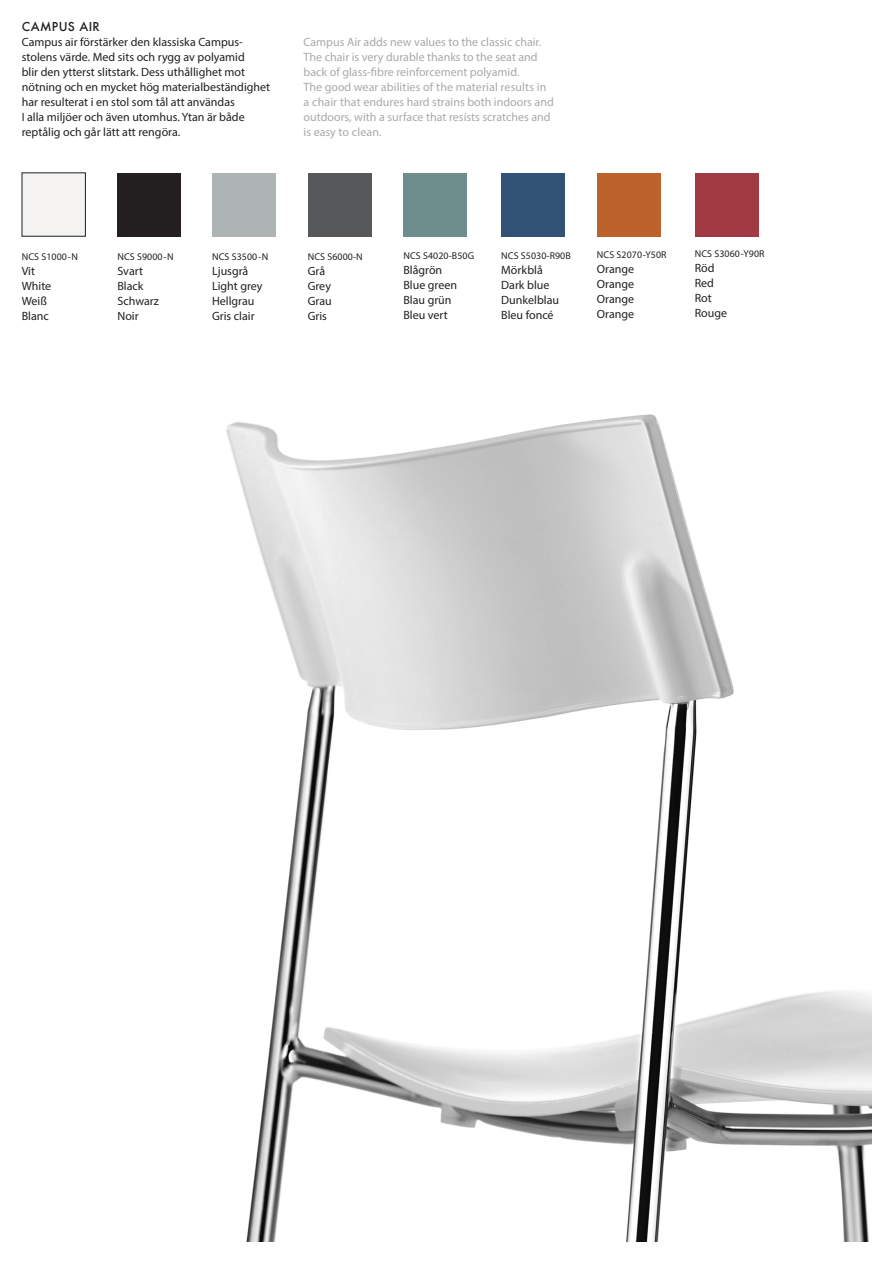
<style>
.page{position:relative;width:893px;height:1263px;background:#fff}
.page>*{position:absolute;margin:0;border:0;box-sizing:border-box;transform-origin:0 0}
.t1{font:12px/15px "Myriad Pro";color:#231f20}
.t2{font:12px/15px "Myriad Pro";color:#a8a9ad}
.t3{font:500 12px "Futura";letter-spacing:.03em;color:#231f20}
.t4{font:9.9px "Myriad Pro";letter-spacing:.01em;color:#231f20}
</style>
<div class="page">
<img style="left:226px;top:414px;width:646px;height:828px">
<div style="left:22px;top:173px;width:63px;height:63px;background:#f4f3f1"></div>
<div style="left:117px;top:173px;width:64px;height:63px;background:#231f20"></div>
<div style="left:212px;top:173px;width:64px;height:63px;background:#aeb3b3"></div>
<div style="left:308px;top:173px;width:64px;height:63px;background:#57585a"></div>
<div style="left:403px;top:173px;width:64px;height:63px;background:#6e8d8d"></div>
<div style="left:501px;top:173px;width:64px;height:63px;background:#325376"></div>
<div style="left:597px;top:173px;width:64px;height:63px;background:#bb622d"></div>
<div style="left:695px;top:173px;width:63px;height:63px;background:#a23a43"></div>
<p class="t3" style="left:22px;top:18px;width:79px">CAMPUS AIR</p>
<p class="t1" style="left:22px;top:34px;width:250px">Campus air förstärker den klassiska Campus&shy;stolens värde. Med sits och rygg av polyamid<br>blir den ytterst slitstark. Dess uthållighet mot nötning och en mycket hög materialbeständighet har resulterat i en stol som tål att användas<br>I alla miljöer och även utomhus. Ytan är både reptålig och går lätt att rengöra.</p>
<p class="t2" style="left:304px;top:34px;width:252px">Campus Air adds new values to the classic chair.<br>The chair is very durable thanks to the seat and back of glass-fibre reinforcement polyamid.<br>The good wear abilities of the material results in a chair that endures hard strains both indoors and outdoors, with a surface that resists scratches and is easy to clean.</p>
<p class="t4" style="left:22px;top:250px;width:58px">NCS S1000-N</p>
<p class="t1" style="left:22px;top:263px;width:31px">Vit<br>White<br>Weiß<br>Blanc</p>
<p class="t4" style="left:117px;top:250px;width:58px">NCS S9000-N</p>
<p class="t1" style="left:117px;top:263px;width:43px">Svart<br>Black<br>Schwarz<br>Noir</p>
<p class="t4" style="left:212px;top:250px;width:58px">NCS S3500-N</p>
<p class="t1" style="left:212px;top:263px;width:52px">Ljusgrå<br>Light grey<br>Hellgrau<br>Gris clair</p>
<p class="t4" style="left:308px;top:250px;width:56px">NCS S6000-N</p>
<p class="t1" style="left:308px;top:263px;width:26px">Grå<br>Grey<br>Grau<br>Gris</p>
<p class="t4" style="left:403px;top:250px;width:72px">NCS S4020-B50G</p>
<p class="t1" style="left:403px;top:263px;width:55px">Blågrön<br>Blue green<br>Blau grün<br>Bleu vert</p>
<p class="t4" style="left:501px;top:250px;width:71px">NCS S5030-R90B</p>
<p class="t1" style="left:501px;top:263px;width:59px">Mörkblå<br>Dark blue<br>Dunkelblau<br>Bleu foncé</p>
<p class="t4" style="left:597px;top:248px;width:71px">NCS S2070-Y50R</p>
<p class="t1" style="left:597px;top:261px;width:39px;text-align:justify">Orange Orange Orange Orange</p>
<p class="t4" style="left:695px;top:248px;width:71px">NCS S3060-Y90R</p>
<p class="t1" style="left:695px;top:260px;width:34px">Röd<br>Red<br>Rot<br>Rouge</p>
</div>
